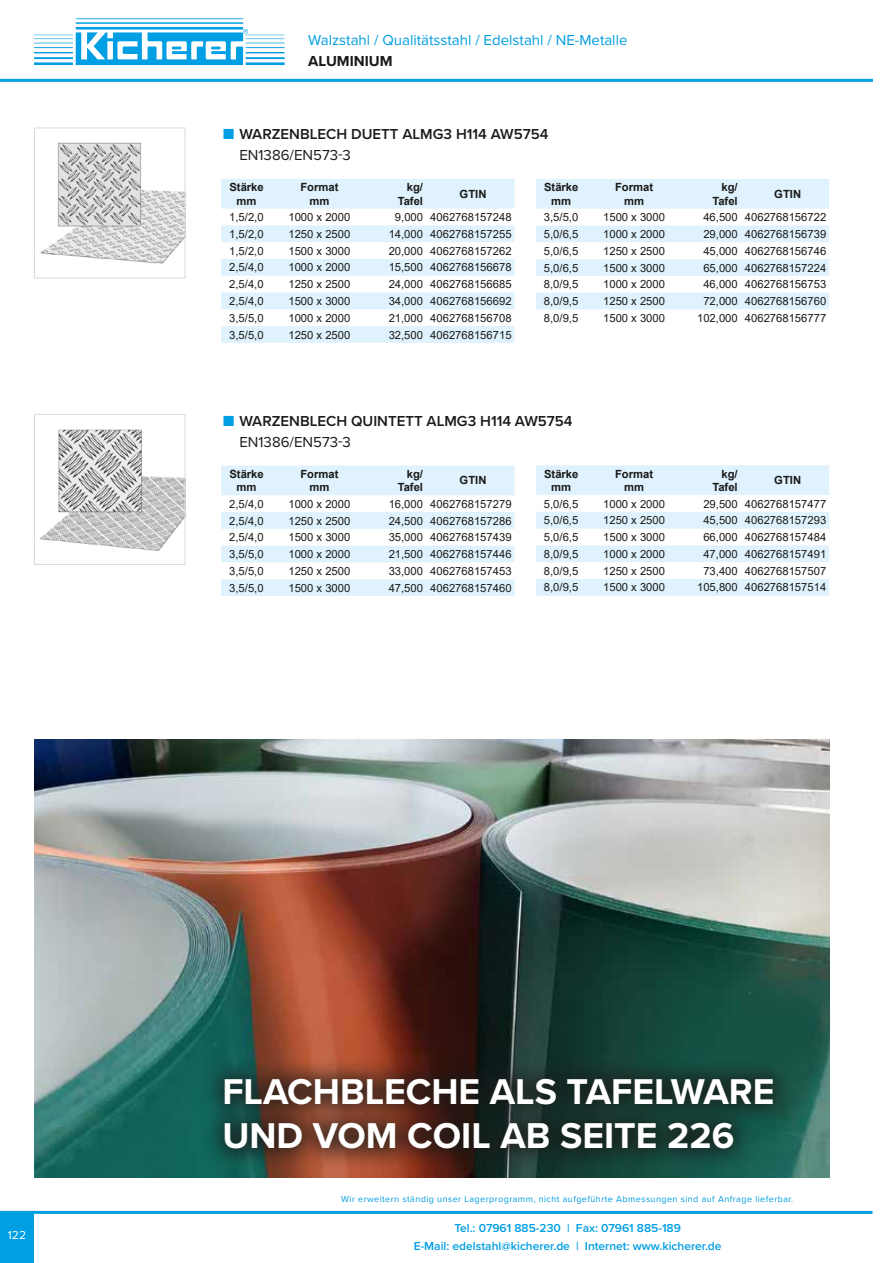
<style>
.page{position:relative;width:893px;height:1263px;background:#fff}
.page>*{position:absolute;margin:0;border:0;box-sizing:border-box;transform-origin:0 0}
.t1{font:700 37.2px/44.7px "Proxima Nova";color:#fff}
.t2{font:600 15px "Proxima Nova";color:#1a1a18}
.t3{font:15px "Proxima Nova";color:#009ee3}
.t4{font:15px "Proxima Nova";color:#1a1a18}
.t5{font:700 15px "Proxima Nova";color:#1a1a18}
.t6{font:600 12px/18px "Proxima Nova";color:#009ee3;text-align:center}
.t7{font:12px "Proxima Nova";color:#fff}
.t8{font:11.25px "Arial";color:#1a1a18}
.t9{font:700 11.25px/13.5px "Arial";color:#1a1a18;text-align:center}
.t10{font:9px "Proxima Nova";letter-spacing:.05em;color:#009ee3}
</style>
<div class="page">
<hr style="left:0;top:79px;width:873px;height:3px;background:#009ee3">
<hr style="left:0;top:1211px;width:872px;height:3px;background:#009ee3">
<div style="left:0;top:1211px;width:34px;height:52px;background:#009ee3"></div>
<img style="left:34px;top:740px;width:795px;height:438px">
<div style="left:221px;top:179px;width:293px;height:30px;background:#dff2fd"></div>
<svg style="left:221px;top:225px;width:293px;height:118px"></svg>
<div style="left:536px;top:179px;width:293px;height:30px;background:#dff2fd"></div>
<svg style="left:536px;top:225px;width:293px;height:84px"></svg>
<div style="left:221px;top:465px;width:293px;height:30px;background:#dff2fd"></div>
<svg style="left:221px;top:512px;width:293px;height:84px"></svg>
<div style="left:536px;top:465px;width:293px;height:30px;background:#dff2fd"></div>
<svg style="left:536px;top:512px;width:293px;height:84px"></svg>
<img style="left:40px;top:142px;width:143px;height:122px">
<div style="left:34px;top:128px;width:151px;height:150px;border:1px solid #dadada"></div>
<img style="left:40px;top:429px;width:143px;height:122px">
<div style="left:34px;top:414px;width:151px;height:151px;border:1px solid #dadada"></div>
<div style="left:202px;top:1055px;width:593px;height:116px;background:#1a1a18;opacity:.75"></div>
<svg style="left:34px;top:18px;width:251px;height:47px"></svg>
<p class="t7" style="left:8px;top:1226px;width:20px">122</p>
<h2 class="t3" style="left:308px;top:29px;width:321px">Walzstahl / Qualitätsstahl / Edelstahl / NE-Metalle</h2>
<h2 class="t5" style="left:308px;top:49px;width:86px">ALUMINIUM</h2>
<h2 class="t2" style="left:239px;top:123px;width:311px">WARZENBLECH DUETT ALMG3 H114 AW5754</h2>
<h2 class="t4" style="left:239px;top:144px;width:113px">EN1386/EN573-3</h2>
<p class="t9" style="left:229px;top:180px;width:36px">Stärke mm</p>
<p class="t9" style="left:300px;top:180px;width:40px">Format mm</p>
<p class="t9" style="left:398px;top:180px;width:27px;text-align:right">kg/<br>Tafel</p>
<p class="t9" style="left:460px;top:187px;width:28px">GTIN</p>
<p class="t8" style="left:229px;top:209px;width:36px">1,5/2,0</p>
<p class="t8" style="left:288px;top:209px;width:63px">1000 x 2000</p>
<p class="t8" style="left:395px;top:209px;width:118px">9,000 4062768157248</p>
<p class="t8" style="left:229px;top:226px;width:36px">1,5/2,0</p>
<p class="t8" style="left:288px;top:226px;width:63px">1250 x 2500</p>
<p class="t8" style="left:389px;top:226px;width:124px">14,000 4062768157255</p>
<p class="t8" style="left:229px;top:243px;width:36px">1,5/2,0</p>
<p class="t8" style="left:288px;top:243px;width:63px">1500 x 3000</p>
<p class="t8" style="left:389px;top:243px;width:124px">20,000 4062768157262</p>
<p class="t8" style="left:229px;top:260px;width:36px">2,5/4,0</p>
<p class="t8" style="left:288px;top:260px;width:63px">1000 x 2000</p>
<p class="t8" style="left:389px;top:260px;width:124px">15,500 4062768156678</p>
<p class="t8" style="left:229px;top:277px;width:36px">2,5/4,0</p>
<p class="t8" style="left:288px;top:277px;width:63px">1250 x 2500</p>
<p class="t8" style="left:389px;top:277px;width:124px">24,000 4062768156685</p>
<p class="t8" style="left:229px;top:293px;width:36px">2,5/4,0</p>
<p class="t8" style="left:288px;top:293px;width:63px">1500 x 3000</p>
<p class="t8" style="left:389px;top:293px;width:124px">34,000 4062768156692</p>
<p class="t8" style="left:229px;top:310px;width:36px">3,5/5,0</p>
<p class="t8" style="left:288px;top:310px;width:63px">1000 x 2000</p>
<p class="t8" style="left:389px;top:310px;width:124px">21,000 4062768156708</p>
<p class="t8" style="left:229px;top:327px;width:36px">3,5/5,0</p>
<p class="t8" style="left:288px;top:327px;width:63px">1250 x 2500</p>
<p class="t8" style="left:389px;top:327px;width:124px">32,500 4062768156715</p>
<p class="t9" style="left:544px;top:181px;width:36px">Stärke mm</p>
<p class="t9" style="left:615px;top:181px;width:40px">Format mm</p>
<p class="t9" style="left:712px;top:181px;width:27px;text-align:right">kg/<br>Tafel</p>
<p class="t9" style="left:774px;top:187px;width:28px">GTIN</p>
<p class="t8" style="left:544px;top:209px;width:36px">3,5/5,0</p>
<p class="t8" style="left:603px;top:209px;width:63px">1500 x 3000</p>
<p class="t8" style="left:703px;top:209px;width:124px">46,500 4062768156722</p>
<p class="t8" style="left:544px;top:226px;width:36px">5,0/6,5</p>
<p class="t8" style="left:603px;top:226px;width:63px">1000 x 2000</p>
<p class="t8" style="left:703px;top:226px;width:124px">29,000 4062768156739</p>
<p class="t8" style="left:544px;top:243px;width:36px">5,0/6,5</p>
<p class="t8" style="left:603px;top:243px;width:63px">1250 x 2500</p>
<p class="t8" style="left:703px;top:243px;width:124px">45,000 4062768156746</p>
<p class="t8" style="left:544px;top:260px;width:36px">5,0/6,5</p>
<p class="t8" style="left:603px;top:260px;width:63px">1500 x 3000</p>
<p class="t8" style="left:703px;top:260px;width:124px">65,000 4062768157224</p>
<p class="t8" style="left:544px;top:277px;width:36px">8,0/9,5</p>
<p class="t8" style="left:603px;top:277px;width:63px">1000 x 2000</p>
<p class="t8" style="left:703px;top:277px;width:124px">46,000 4062768156753</p>
<p class="t8" style="left:544px;top:293px;width:36px">8,0/9,5</p>
<p class="t8" style="left:603px;top:293px;width:63px">1250 x 2500</p>
<p class="t8" style="left:703px;top:293px;width:124px">72,000 4062768156760</p>
<p class="t8" style="left:544px;top:310px;width:36px">8,0/9,5</p>
<p class="t8" style="left:603px;top:310px;width:63px">1500 x 3000</p>
<p class="t8" style="left:697px;top:310px;width:131px">102,000 4062768156777</p>
<h2 class="t2" style="left:239px;top:410px;width:335px">WARZENBLECH QUINTETT ALMG3 H114 AW5754</h2>
<h2 class="t4" style="left:239px;top:431px;width:113px">EN1386/EN573-3</h2>
<p class="t9" style="left:229px;top:467px;width:36px">Stärke mm</p>
<p class="t9" style="left:300px;top:467px;width:40px">Format mm</p>
<p class="t9" style="left:398px;top:467px;width:27px;text-align:right">kg/<br>Tafel</p>
<p class="t9" style="left:460px;top:474px;width:28px">GTIN</p>
<p class="t8" style="left:229px;top:496px;width:36px">2,5/4,0</p>
<p class="t8" style="left:288px;top:496px;width:63px">1000 x 2000</p>
<p class="t8" style="left:389px;top:496px;width:124px">16,000 4062768157279</p>
<p class="t8" style="left:229px;top:513px;width:36px">2,5/4,0</p>
<p class="t8" style="left:288px;top:513px;width:63px">1250 x 2500</p>
<p class="t8" style="left:389px;top:513px;width:124px">24,500 4062768157286</p>
<p class="t8" style="left:229px;top:530px;width:36px">2,5/4,0</p>
<p class="t8" style="left:288px;top:530px;width:63px">1500 x 3000</p>
<p class="t8" style="left:389px;top:530px;width:124px">35,000 4062768157439</p>
<p class="t8" style="left:229px;top:546px;width:36px">3,5/5,0</p>
<p class="t8" style="left:288px;top:546px;width:63px">1000 x 2000</p>
<p class="t8" style="left:389px;top:546px;width:124px">21,500 4062768157446</p>
<p class="t8" style="left:229px;top:563px;width:36px">3,5/5,0</p>
<p class="t8" style="left:288px;top:563px;width:63px">1250 x 2500</p>
<p class="t8" style="left:389px;top:563px;width:124px">33,000 4062768157453</p>
<p class="t8" style="left:229px;top:580px;width:36px">3,5/5,0</p>
<p class="t8" style="left:288px;top:580px;width:63px">1500 x 3000</p>
<p class="t8" style="left:389px;top:580px;width:124px">47,500 4062768157460</p>
<p class="t9" style="left:544px;top:467px;width:36px">Stärke mm</p>
<p class="t9" style="left:615px;top:467px;width:40px">Format mm</p>
<p class="t9" style="left:712px;top:467px;width:27px;text-align:right">kg/<br>Tafel</p>
<p class="t9" style="left:774px;top:474px;width:28px">GTIN</p>
<p class="t8" style="left:544px;top:496px;width:36px">5,0/6,5</p>
<p class="t8" style="left:603px;top:496px;width:63px">1000 x 2000</p>
<p class="t8" style="left:703px;top:496px;width:124px">29,500 4062768157477</p>
<p class="t8" style="left:544px;top:513px;width:36px">5,0/6,5</p>
<p class="t8" style="left:603px;top:513px;width:63px">1250 x 2500</p>
<p class="t8" style="left:703px;top:513px;width:124px">45,500 4062768157293</p>
<p class="t8" style="left:544px;top:529px;width:36px">5,0/6,5</p>
<p class="t8" style="left:603px;top:529px;width:63px">1500 x 3000</p>
<p class="t8" style="left:703px;top:529px;width:124px">66,000 4062768157484</p>
<p class="t8" style="left:544px;top:546px;width:36px">8,0/9,5</p>
<p class="t8" style="left:603px;top:546px;width:63px">1000 x 2000</p>
<p class="t8" style="left:703px;top:546px;width:124px">47,000 4062768157491</p>
<p class="t8" style="left:544px;top:563px;width:36px">8,0/9,5</p>
<p class="t8" style="left:603px;top:563px;width:63px">1250 x 2500</p>
<p class="t8" style="left:703px;top:563px;width:124px">73,400 4062768157507</p>
<p class="t8" style="left:544px;top:580px;width:36px">8,0/9,5</p>
<p class="t8" style="left:603px;top:580px;width:63px">1500 x 3000</p>
<p class="t8" style="left:697px;top:580px;width:131px">105,800 4062768157514</p>
<h1 class="t1" style="left:222px;top:1068px;width:553px">FLACHBLECHE ALS TAFELWARE<br>UND VOM COIL AB SEITE 226</h1>
<p class="t10" style="left:341px;top:1192px;width:454px">Wir erweitern ständig unser Lagerprogramm, nicht aufgeführte Abmessungen sind auf Anfrage lieferbar.</p>
<p class="t6" style="left:414px;top:1219px;width:309px">Tel.: 07961 885-230 | Fax: 07961 885-189<br>E-Mail: edelstahl@kicherer.de | Internet: www.kicherer.de</p>
</div>
